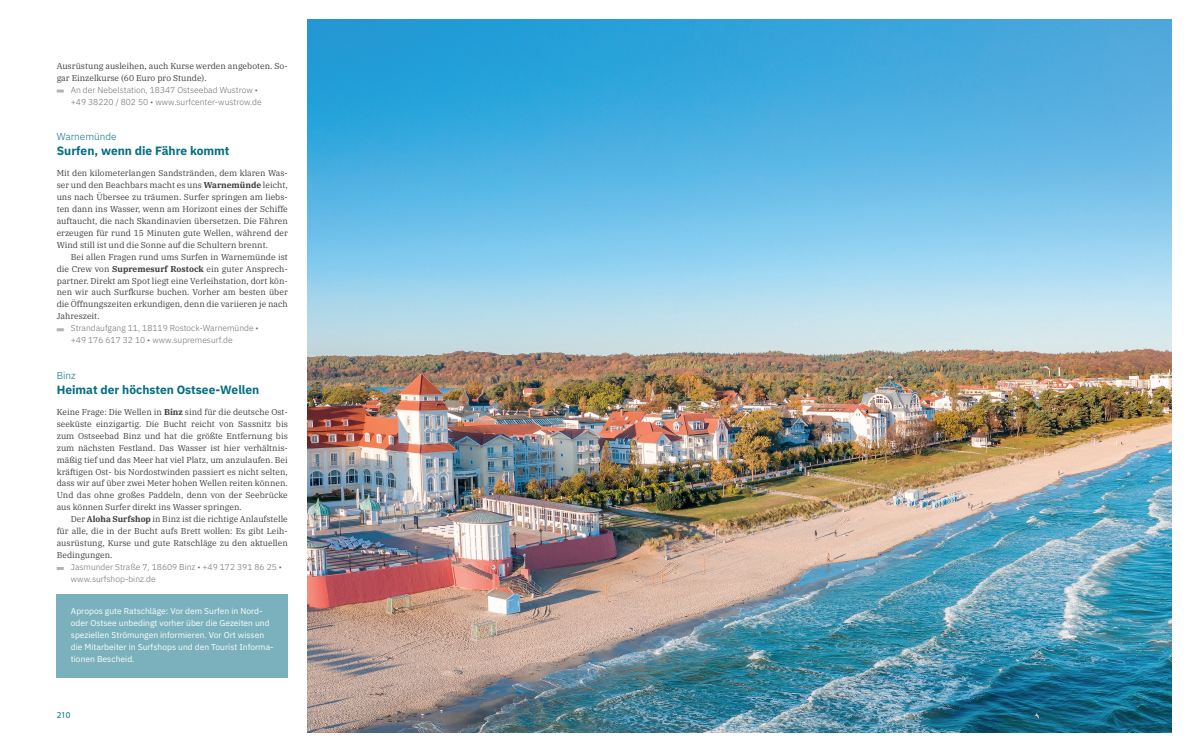
<style>
.page{position:relative;width:1191px;height:752px;background:#fff}
.page>*{position:absolute;margin:0;border:0;box-sizing:border-box;transform-origin:0 0}
.t1{font:700 12px "IBM Plex Sans";color:#056e83}
.t2{font:300 10px "IBM Plex Sans";color:#056e83}
.t3{font:9px "Myriad Pro";color:#056e83}
.t4{font:8.5px/11.9px "IBM Plex Serif";color:#3e3e3f;text-align:justify}
.t5{font:300 8.5px/11.9px "IBM Plex Sans";color:#6c6d70}
.t6{font:8.5px/11.9px "IBM Plex Sans";color:#fff}
.s1{font-weight:700}
</style>
<div class="page">
<div style="left:57px;top:593px;width:231px;height:84px;background:#7ab1bc"></div>
<svg style="left:57px;top:89px;width:7px;height:3px"></svg>
<svg style="left:57px;top:328px;width:7px;height:3px"></svg>
<svg style="left:57px;top:567px;width:7px;height:2px"></svg>
<img style="left:308px;top:20px;width:863px;height:711px">
<p class="t4" style="left:57px;top:59px;width:233px">Ausrüstung ausleihen, auch Kurse werden angeboten. So&shy;gar Einzelkurse (60 Euro pro Stunde).</p>
<p class="t5" style="left:71px;top:83px;width:192px">An der Nebelstation, 18347 Ostseebad Wustrow • +49 38220 / 802 50 • www.surfcenter-wustrow.de</p>
<p class="t2" style="left:57px;top:129px;width:61px">Warnemünde</p>
<h1 class="t1" style="left:57px;top:141px;width:174px">Surfen, wenn die Fähre kommt</h1>
<p class="t4" style="left:57px;top:166px;width:233px">Mit den kilometerlangen Sandstränden, dem klaren Was&shy;ser und den Beachbars macht es uns <span class="s1">Warnemünde</span> leicht, uns nach Übersee zu träumen. Surfer springen am liebs&shy;ten dann ins Wasser, wenn am Horizont eines der Schiffe auftaucht, die nach Skandinavien übersetzen. Die Fähren erzeugen für rund 15 Minuten gute Wellen, während der Wind still ist und die Sonne auf die Schultern brennt.</p>
<p class="t4" style="left:57px;top:250px;width:233px;text-indent:14px">Bei allen Fragen rund ums Surfen in Warnemünde ist die Crew von <span class="s1">Supremesurf Rostock</span> ein guter Ansprech&shy;partner. Direkt am Spot liegt eine Verleihstation, dort kön&shy;nen wir auch Surfkurse buchen. Vorher am besten über die Öffnungszeiten erkundigen, denn die variieren je nach Jahreszeit.</p>
<p class="t5" style="left:71px;top:321px;width:189px">Strandaufgang 11, 18119 Rostock-Warnemünde • +49 176 617 32 10 • www.supremesurf.de</p>
<p class="t2" style="left:57px;top:368px;width:20px">Binz</p>
<h1 class="t1" style="left:57px;top:380px;width:204px">Heimat der höchsten Ostsee-Wellen</h1>
<p class="t4" style="left:57px;top:405px;width:233px">Keine Frage: Die Wellen in <span class="s1">Binz</span> sind für die deutsche Ost&shy;seeküste einzigartig. Die Bucht reicht von Sassnitz bis zum Ostseebad Binz und hat die größte Entfernung bis zum nächsten Festland. Das Wasser ist hier verhältnis&shy;mäßig tief und das Meer hat viel Platz, um anzulaufen. Bei kräftigen Ost- bis Nordostwinden passiert es nicht selten, dass wir auf über zwei Meter hohen Wellen reiten können.<br>Und das ohne großes Paddeln, denn von der Seebrücke aus können Surfer direkt ins Wasser springen.</p>
<p class="t4" style="left:57px;top:512px;width:233px;text-indent:14px">Der <span class="s1">Aloha Surfshop</span> in Binz ist die richtige Anlaufstelle für alle, die in der Bucht aufs Brett wollen: Es gibt Leih&shy;ausrüstung, Kurse und gute Ratschläge zu den aktuellen Bedingungen.</p>
<p class="t5" style="left:71px;top:560px;width:213px">Jasmunder Straße 7, 18609 Binz • +49 172 391 86 25 • www.surfshop-binz.de</p>
<p class="t6" style="left:71px;top:604px;width:204px">Apropos gute Ratschläge: Vor dem Surfen in Nord&shy;oder Ostsee unbedingt vorher über die Gezeiten und speziellen Strömungen informieren. Vor Ort wissen die Mitarbeiter in Surfshops und den Tourist Informa&shy;tionen Bescheid.</p>
<p class="t3" style="left:57px;top:709px;width:15px">210</p>
</div>
